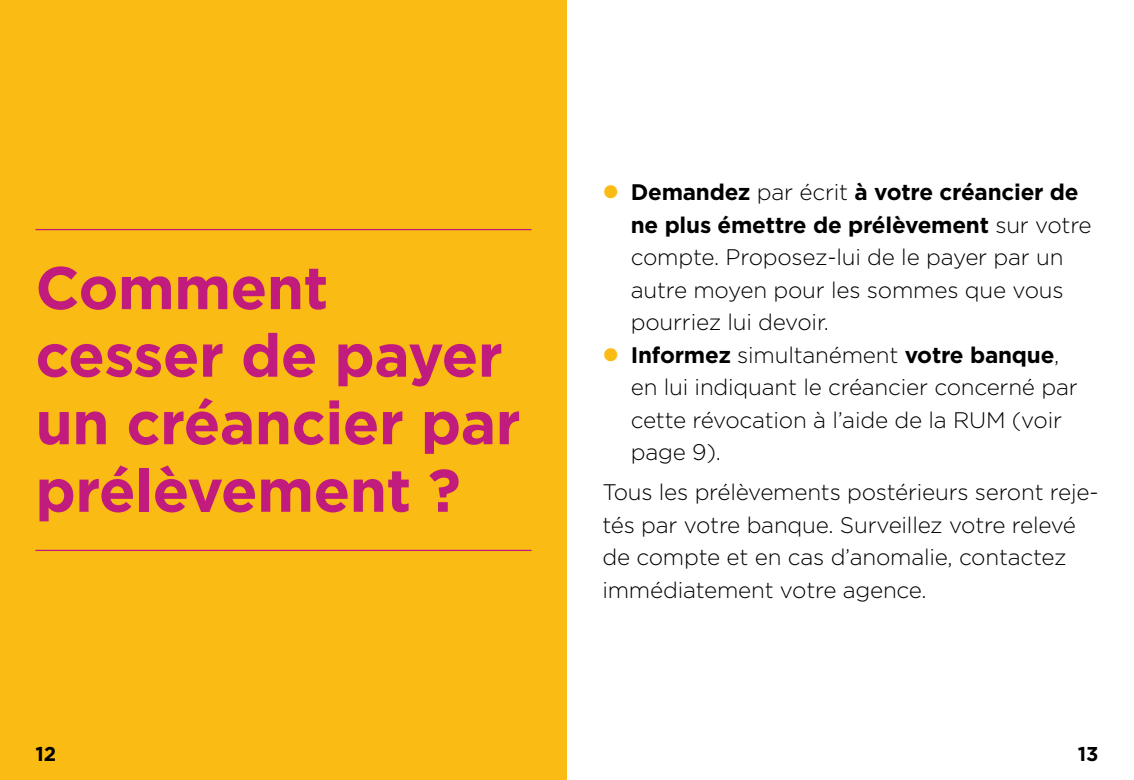
<style>
.page{position:relative;width:1134px;height:780px;background:#fff}
.page>*{position:absolute;margin:0;border:0;box-sizing:border-box;transform-origin:0 0}
.H1_-_chapitres{font:700 60px/67.5px "Gotham";letter-spacing:-.01em;color:#c11b7d}
.Texte{font:300 22.5px/32.5px "Gotham";letter-spacing:-.01em;color:#000}
.t1{font:700 20px "Gotham";color:#000}
.s1{font-weight:700}
</style>
<div class="page">
<div style="left:0;top:0;width:567px;height:780px;background:#fabb14"></div>
<hr style="left:35px;top:549px;width:496px;height:2px;background:#c11b7d">
<hr style="left:35px;top:229px;width:496px;height:1px;background:#c11b7d">
<h1 class="H1_-_chapitres" style="left:35px;top:254px;width:487px">Comment cesser de payer un créancier par prélèvement ?</h1>
<p class="t1" style="left:35px;top:740px;width:22px">12</p>
<p class="Texte" style="left:631px;top:175px;width:462px"><span class="s1">Demandez</span> par écrit <span class="s1">à votre créancier de ne plus émettre de prélèvement</span> sur votre compte. Proposez-lui de le payer par un autre moyen pour les sommes que vous pourriez lui devoir.</p>
<p class="Texte" style="left:631px;top:338px;width:448px"><span class="s1">Informez</span> simultanément <span class="s1">votre banque</span>, en lui indiquant le créancier concerné par cette révocation à l’aide de la RUM (voir page 9).</p>
<p class="Texte" style="left:602px;top:475px;width:498px">Tous les prélèvements postérieurs seront reje&shy;tés par votre banque. Surveillez votre relevé de compte et en cas d’anomalie, contactez immédiatement votre agence.</p>
<p class="t1" style="left:1078px;top:740px;width:22px">13</p>
</div>
